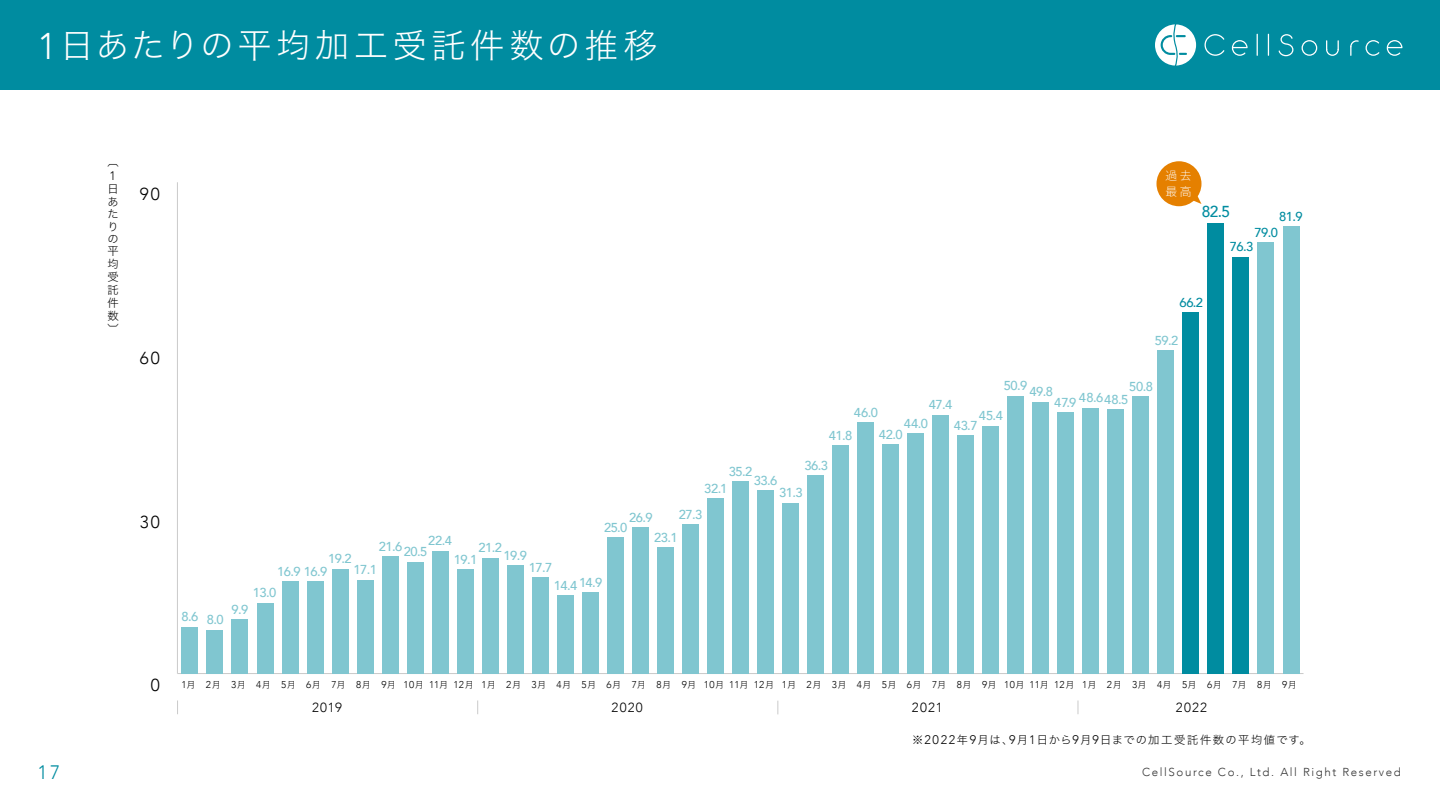
<style>
.page{position:relative;width:1440px;height:810px;background:#fff}
.page>*{position:absolute;margin:0;border:0;box-sizing:border-box;transform-origin:0 0}
.t1{font:33.75px "Hiragino Sans W2";letter-spacing:.15em;color:#fff}
.t2{font:300 19.42px "Avenir";color:#008ca0}
.t3{font:300 17.33px "Avenir";color:#000}
.t4{font:500 15.83px "Avenir";color:#008ca0}
.t5{font:300 13.2px "Avenir";letter-spacing:.095em;color:#000}
.t6{font:500 12.9px "Avenir";letter-spacing:-.045em;color:#80c6d0}
.t7{font:500 12.9px "Avenir";letter-spacing:-.045em;color:#008ca0}
.t8{font:300 12.38px "Avenir";color:#000}
.t9{font:11.77px/16.4px "Hiragino Sans W1";color:#fff}
.t10{font:300 11.55px "Avenir";letter-spacing:.135em;color:#333}
.t11{font:11.25px/12.7px "Hiragino Sans W2";letter-spacing:.115em;color:#000}
.t12{font:300 9.9px "Avenir";letter-spacing:.02em;color:#000}
.s1{font-family:"Avenir";font-weight:300;font-size:37.12px}
.s2{font-family:"Hiragino Sans W2";font-weight:400;font-size:9px}
.s3{font-family:"Avenir";font-weight:300;font-size:12.38px}
</style>
<div class="page">
<div style="left:0;top:0;width:1440px;height:90px;background:#008ca0"></div>
<svg style="left:1205px;top:34px;width:19px;height:22px"></svg>
<svg style="left:1257px;top:34px;width:1px;height:22px"></svg>
<svg style="left:1268px;top:34px;width:1px;height:22px"></svg>
<svg style="left:1302px;top:40px;width:15px;height:16px"></svg>
<svg style="left:1279px;top:34px;width:14px;height:22px"></svg>
<svg style="left:1366px;top:40px;width:13px;height:16px"></svg>
<svg style="left:1232px;top:40px;width:16px;height:16px"></svg>
<svg style="left:1387px;top:40px;width:16px;height:16px"></svg>
<svg style="left:1326px;top:40px;width:13px;height:16px"></svg>
<svg style="left:1350px;top:40px;width:9px;height:16px"></svg>
<svg style="left:1155px;top:24px;width:41px;height:42px"></svg>
<hr style="left:177px;top:673px;width:1127px;height:1px;background:#cacaca">
<hr style="left:177px;top:182px;width:1px;height:492px;background:#cacaca">
<div style="left:1283px;top:226px;width:16px;height:448px;background:#80c6d0"></div>
<div style="left:1258px;top:242px;width:16px;height:432px;background:#80c6d0"></div>
<div style="left:1233px;top:257px;width:16px;height:417px;background:#008ca0"></div>
<div style="left:1208px;top:223px;width:16px;height:451px;background:#008ca0"></div>
<div style="left:1183px;top:312px;width:16px;height:362px;background:#008ca0"></div>
<div style="left:1158px;top:350px;width:16px;height:324px;background:#80c6d0"></div>
<div style="left:1133px;top:396px;width:16px;height:278px;background:#80c6d0"></div>
<div style="left:1108px;top:409px;width:16px;height:265px;background:#80c6d0"></div>
<div style="left:1083px;top:408px;width:16px;height:266px;background:#80c6d0"></div>
<div style="left:1058px;top:412px;width:16px;height:262px;background:#80c6d0"></div>
<div style="left:1033px;top:402px;width:16px;height:272px;background:#80c6d0"></div>
<div style="left:1008px;top:396px;width:16px;height:278px;background:#80c6d0"></div>
<div style="left:983px;top:426px;width:16px;height:248px;background:#80c6d0"></div>
<div style="left:958px;top:435px;width:16px;height:239px;background:#80c6d0"></div>
<div style="left:933px;top:415px;width:16px;height:259px;background:#80c6d0"></div>
<div style="left:908px;top:433px;width:16px;height:241px;background:#80c6d0"></div>
<div style="left:883px;top:444px;width:16px;height:230px;background:#80c6d0"></div>
<div style="left:858px;top:422px;width:16px;height:252px;background:#80c6d0"></div>
<div style="left:833px;top:445px;width:16px;height:229px;background:#80c6d0"></div>
<div style="left:808px;top:475px;width:16px;height:199px;background:#80c6d0"></div>
<div style="left:783px;top:503px;width:16px;height:171px;background:#80c6d0"></div>
<div style="left:757px;top:490px;width:17px;height:184px;background:#80c6d0"></div>
<div style="left:732px;top:481px;width:16px;height:193px;background:#80c6d0"></div>
<div style="left:707px;top:498px;width:16px;height:176px;background:#80c6d0"></div>
<div style="left:682px;top:525px;width:16px;height:149px;background:#80c6d0"></div>
<div style="left:657px;top:547px;width:16px;height:127px;background:#80c6d0"></div>
<div style="left:632px;top:527px;width:16px;height:147px;background:#80c6d0"></div>
<div style="left:607px;top:537px;width:16px;height:137px;background:#80c6d0"></div>
<div style="left:582px;top:592px;width:16px;height:82px;background:#80c6d0"></div>
<div style="left:557px;top:595px;width:16px;height:79px;background:#80c6d0"></div>
<div style="left:532px;top:577px;width:16px;height:97px;background:#80c6d0"></div>
<div style="left:507px;top:565px;width:16px;height:109px;background:#80c6d0"></div>
<div style="left:482px;top:558px;width:16px;height:116px;background:#80c6d0"></div>
<div style="left:457px;top:569px;width:16px;height:105px;background:#80c6d0"></div>
<div style="left:432px;top:551px;width:16px;height:123px;background:#80c6d0"></div>
<div style="left:407px;top:562px;width:16px;height:112px;background:#80c6d0"></div>
<div style="left:382px;top:556px;width:16px;height:118px;background:#80c6d0"></div>
<div style="left:357px;top:580px;width:16px;height:94px;background:#80c6d0"></div>
<div style="left:332px;top:569px;width:16px;height:105px;background:#80c6d0"></div>
<div style="left:307px;top:581px;width:16px;height:93px;background:#80c6d0"></div>
<div style="left:282px;top:581px;width:16px;height:93px;background:#80c6d0"></div>
<div style="left:257px;top:603px;width:16px;height:71px;background:#80c6d0"></div>
<div style="left:232px;top:620px;width:16px;height:54px;background:#80c6d0"></div>
<div style="left:207px;top:630px;width:16px;height:44px;background:#80c6d0"></div>
<div style="left:182px;top:627px;width:16px;height:47px;background:#80c6d0"></div>
<svg style="left:177px;top:700px;width:1px;height:14px"></svg>
<svg style="left:477px;top:700px;width:1px;height:14px"></svg>
<svg style="left:777px;top:701px;width:1px;height:13px"></svg>
<svg style="left:1078px;top:700px;width:1px;height:14px"></svg>
<div style="left:1156px;top:161px;width:46px;height:45px;background:#e58000;border-radius:50%"></div>
<svg style="left:1191px;top:194px;width:11px;height:10px"></svg>
<h1 class="t1" style="left:37px;top:16px;width:621px"><span class="s1">1</span>日あたりの平均加工受託件数の推移</h1>
<p class="t11" style="left:107px;top:155px;width:12px">〔</p>
<p class="t8" style="left:110px;top:168px;width:6px">1</p>
<p class="t11" style="left:107px;top:182px;width:13px">日あたりの平均受託件数〕</p>
<h3 class="t3" style="left:140px;top:184px;width:21px">90</h3>
<h3 class="t3" style="left:140px;top:348px;width:21px">60</h3>
<p class="t9" style="left:1166px;top:166px;width:27px">過去最高</p>
<p class="t4" style="left:1202px;top:197px;width:30px">82.5</p>
<p class="t7" style="left:1279px;top:205px;width:25px">81.9</p>
<p class="t7" style="left:1255px;top:221px;width:25px">79.0</p>
<p class="t7" style="left:1230px;top:236px;width:25px">76.3</p>
<p class="t7" style="left:1180px;top:291px;width:25px">66.2</p>
<p class="t6" style="left:1155px;top:330px;width:25px">59.2</p>
<p class="t6" style="left:1004px;top:375px;width:25px">50.9</p>
<p class="t6" style="left:1129px;top:376px;width:25px">50.8</p>
<p class="t6" style="left:1030px;top:380px;width:25px">49.8</p>
<p class="t6" style="left:1079px;top:387px;width:51px">48.648.5</p>
<p class="t6" style="left:1054px;top:391px;width:24px">47.9</p>
<p class="t6" style="left:929px;top:394px;width:25px">47.4</p>
<p class="t6" style="left:854px;top:402px;width:26px">46.0</p>
<p class="t6" style="left:979px;top:404px;width:25px">45.4</p>
<p class="t6" style="left:904px;top:412px;width:26px">44.0</p>
<p class="t6" style="left:954px;top:414px;width:25px">43.7</p>
<p class="t6" style="left:879px;top:423px;width:25px">42.0</p>
<p class="t6" style="left:829px;top:424px;width:25px">41.8</p>
<p class="t6" style="left:804px;top:454px;width:25px">36.3</p>
<p class="t6" style="left:729px;top:460px;width:25px">35.2</p>
<p class="t6" style="left:754px;top:469px;width:25px">33.6</p>
<p class="t6" style="left:704px;top:477px;width:25px">32.1</p>
<p class="t6" style="left:779px;top:481px;width:25px">31.3</p>
<h2 class="t2" style="left:37px;top:761px;width:24px">17</h2>
<h3 class="t3" style="left:140px;top:511px;width:21px">30</h3>
<h3 class="t3" style="left:151px;top:675px;width:11px">0</h3>
<p class="t6" style="left:182px;top:607px;width:44px">8.6 8.0</p>
<p class="t6" style="left:679px;top:504px;width:25px">27.3</p>
<p class="t6" style="left:629px;top:506px;width:25px">26.9</p>
<p class="t6" style="left:604px;top:516px;width:25px">25.0</p>
<p class="t6" style="left:654px;top:526px;width:25px">23.1</p>
<p class="t6" style="left:428px;top:530px;width:25px">22.4</p>
<p class="t6" style="left:379px;top:535px;width:25px">21.6</p>
<p class="t6" style="left:479px;top:537px;width:25px">21.2</p>
<p class="t6" style="left:404px;top:541px;width:25px">20.5</p>
<p class="t6" style="left:504px;top:544px;width:25px">19.9</p>
<p class="t6" style="left:328px;top:547px;width:25px">19.2</p>
<p class="t6" style="left:454px;top:548px;width:25px">19.1</p>
<p class="t6" style="left:529px;top:556px;width:25px">17.7</p>
<p class="t6" style="left:354px;top:559px;width:25px">17.1</p>
<p class="t6" style="left:277px;top:560px;width:52px">16.9 16.9</p>
<p class="t6" style="left:554px;top:573px;width:50px">14.4 14.9</p>
<p class="t6" style="left:253px;top:582px;width:25px">13.0</p>
<p class="t6" style="left:232px;top:598px;width:18px">9.9</p>
<p class="t12" style="left:181px;top:679px;width:1117px">1<span class="s2">月</span> 2<span class="s2">月</span> 3<span class="s2">月</span> 4<span class="s2">月</span> 5<span class="s2">月</span> 6<span class="s2">月</span> 7<span class="s2">月</span> 8<span class="s2">月</span> 9<span class="s2">月</span> 10<span class="s2">月</span> 11<span class="s2">月</span> 12<span class="s2">月</span> 1<span class="s2">月</span> 2<span class="s2">月</span> 3<span class="s2">月</span> 4<span class="s2">月</span> 5<span class="s2">月</span> 6<span class="s2">月</span> 7<span class="s2">月</span> 8<span class="s2">月</span> 9<span class="s2">月</span> 10<span class="s2">月</span> 11<span class="s2">月</span> 12<span class="s2">月</span> 1<span class="s2">月</span> 2<span class="s2">月</span> 3<span class="s2">月</span> 4<span class="s2">月</span> 5<span class="s2">月</span> 6<span class="s2">月</span> 7<span class="s2">月</span> 8<span class="s2">月</span> 9<span class="s2">月</span> 10<span class="s2">月</span> 11<span class="s2">月</span> 12<span class="s2">月</span> 1<span class="s2">月</span> 2<span class="s2">月</span> 3<span class="s2">月</span> 4<span class="s2">月</span> 5<span class="s2">月</span> 6<span class="s2">月</span> 7<span class="s2">月</span> 8<span class="s2">月</span> 9<span class="s2">月</span></p>
<p class="t5" style="left:312px;top:699px;width:31px">2019</p>
<p class="t5" style="left:612px;top:699px;width:33px">2020</p>
<p class="t5" style="left:912px;top:699px;width:32px">2021</p>
<p class="t5" style="left:1176px;top:699px;width:33px">2022</p>
<p class="t11" style="left:912px;top:732px;width:400px">※<span class="s3">2022</span>年<span class="s3">9</span>月は、<span class="s3">9</span>月<span class="s3">1</span>日から<span class="s3">9</span>月<span class="s3">9</span>日までの加工受託件数の平均値です。</p>
<p class="t10" style="left:1142px;top:766px;width:260px">CellSource Co., Ltd. All Right Reserved</p>
</div>
